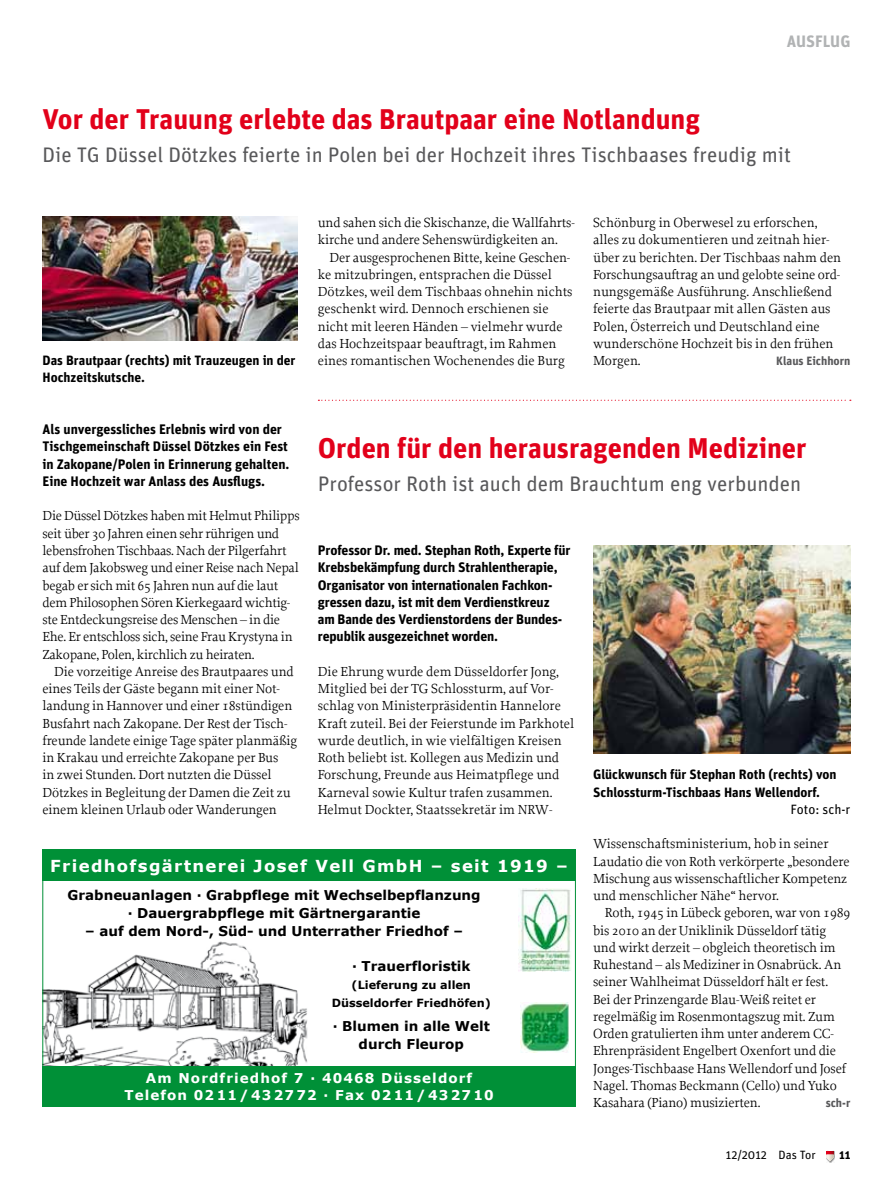
<style>
.page{position:relative;width:893px;height:1191px;background:#fff}
.page>*{position:absolute;margin:0;border:0;box-sizing:border-box;transform-origin:0 0}
.t1{font:700 28.5px "Unit";color:#e2001a}
.t2{font:21px "Unit";color:#58585a}
.t3{font:700 16.5px "Verdana";letter-spacing:.08em;color:#fff}
.t4{font:700 16.5px "Unit";color:#b1b3b4}
.t5{font:13.8px/17.2px "Proforma";letter-spacing:-.01em;color:#000}
.t6{font:700 13.8px/17.2px "Unit";letter-spacing:-.01em;color:#000}
.t7{font:700 13.5px/18px "Verdana";color:#000;text-align:center}
.t8{font:700 13.5px/17.2px "Unit";color:#000}
.t9{font:700 13.5px/16.5px "Verdana";letter-spacing:.08em;color:#fff;text-align:center}
.t10{font:13.5px "Unit";color:#000}
.t11{font:700 12px "Unit";color:#58585a}
.t12{font:12px "Unit";color:#000}
.t13{font:700 12px "Unit";color:#000}
.t14{font:700 11.25px/18px "Verdana";color:#000;text-align:center}
</style>
<div class="page">
<svg style="left:826px;top:1150px;width:9px;height:12px"></svg>
<img style="left:44px;top:941px;width:264px;height:125px">
<div style="left:42px;top:849px;width:534px;height:32px;background:#009037"></div>
<div style="left:42px;top:1066px;width:534px;height:40px;background:#009037"></div>
<img style="left:519px;top:888px;width:52px;height:83px">
<img style="left:520px;top:1002px;width:49px;height:50px">
<div style="left:42px;top:849px;width:534px;height:257px;border:1px solid #009037"></div>
<img style="left:43px;top:217px;width:255px;height:123px">
<svg style="left:318px;top:400px;width:533px;height:1px"></svg>
<img style="left:593px;top:545px;width:257px;height:208px">
<p class="t4" style="left:787px;top:31px;width:65px">Ausflug</p>
<h1 class="t1" style="left:43px;top:102px;width:659px">Vor der Trauung erlebte das Brautpaar eine Notlandung</h1>
<h2 class="t2" style="left:43px;top:143px;width:750px">Die TG Düssel Dötzkes feierte in Polen bei der Hochzeit ihres Tischbaases freudig mit</h2>
<p class="t8" style="left:43px;top:351px;width:254px">Das Brautpaar (rechts) mit Trauzeugen in der<br>Hochzeitskutsche.</p>
<p class="t6" style="left:43px;top:420px;width:249px">Als unvergessliches Erlebnis wird von der Tischgemeinschaft Düssel Dötzkes ein Fest in Zakopane/Polen in Erinnerung gehalten.<br>Eine Hochzeit war Anlass des Ausflugs.</p>
<p class="t5" style="left:43px;top:507px;width:259px">Die Düssel Dötzkes haben mit Helmut Philipps seit über 30 Jahren einen sehr rührigen und lebensfrohen Tischbaas. Nach der Pilgerfahrt auf dem Jakobsweg und einer Reise nach Nepal begab er sich mit 65 Jahren nun auf die laut dem Philosophen Sören Kierkegaard wichtig&shy;ste Entdeckungsreise des Menschen – in die Ehe. Er entschloss sich, seine Frau Krystyna in Zakopane, Polen, kirchlich zu heiraten.</p>
<p class="t5" style="left:43px;top:662px;width:256px;text-indent:12px">Die vorzeitige Anreise des Brautpaares und eines Teils der Gäste begann mit einer Not&shy;landung in Hannover und einer 18stündigen Busfahrt nach Zakopane. Der Rest der Tisch&shy;freunde landete einige Tage später planmäßig in Krakau und erreichte Zakopane per Bus<br>in zwei Stunden. Dort nutzten die Düssel Dötzkes in Begleitung der Damen die Zeit zu einem kleinen Urlaub oder Wanderungen</p>
<p class="t5" style="left:318px;top:214px;width:259px">und sahen sich die Skischanze, die Wallfahrts&shy;kirche und andere Sehenswürdigkeiten an.</p>
<p class="t5" style="left:318px;top:248px;width:256px;text-indent:12px">Der ausgesprochenen Bitte, keine Geschen&shy;ke mitzubringen, entsprachen die Düssel Dötzkes, weil dem Tischbaas ohnehin nichts geschenkt wird. Dennoch erschienen sie nicht mit leeren Händen – vielmehr wurde das Hochzeitspaar beauftragt, im Rahmen eines romantischen Wochenendes die Burg</p>
<p class="t5" style="left:593px;top:214px;width:249px">Schönburg in Oberwesel zu erforschen, alles zu dokumentieren und zeitnah hier&shy;über zu berichten. Der Tischbaas nahm den Forschungsauftrag an und gelobte seine ord&shy;nungsgemäße Ausführung. Anschließend feierte das Brautpaar mit allen Gästen aus Polen, Österreich und Deutschland eine wunderschöne Hochzeit bis in den frühen Morgen.</p>
<p class="t11" style="left:776px;top:353px;width:76px">Klaus Eichhorn</p>
<h1 class="t1" style="left:318px;top:430px;width:490px">Orden für den herausragenden Mediziner</h1>
<h2 class="t2" style="left:318px;top:472px;width:485px">Professor Roth ist auch dem Brauchtum eng verbunden</h2>
<p class="t6" style="left:318px;top:541px;width:254px">Professor Dr. med. Stephan Roth, Experte für Krebsbekämpfung durch Strahlentherapie, Organisator von internationalen Fachkon&shy;gressen dazu, ist mit dem Verdienstkreuz<br>am Bande des Verdienstordens der Bundes&shy;republik ausgezeichnet worden.</p>
<p class="t5" style="left:318px;top:662px;width:258px">Die Ehrung wurde dem Düsseldorfer Jong, Mitglied bei der TG Schlossturm, auf Vor&shy;schlag von Ministerpräsidentin Hannelore Kraft zuteil. Bei der Feierstunde im Parkhotel wurde deutlich, in wie vielfältigen Kreisen Roth beliebt ist. Kollegen aus Medizin und Forschung, Freunde aus Heimatpflege und Karneval sowie Kultur trafen zusammen.<br>Helmut Dockter, Staatssekretär im NRW-</p>
<p class="t8" style="left:593px;top:765px;width:245px">Glückwunsch für Stephan Roth (rechts) von<br>Schlossturm-Tischbaas Hans Wellendorf.</p>
<p class="t10" style="left:791px;top:801px;width:61px">Foto: sch-r</p>
<p class="t3" style="left:50px;top:854px;width:519px">Friedhofsgärtnerei Josef Vell GmbH – seit 1919 –</p>
<p class="t7" style="left:68px;top:886px;width:415px">Grabneuanlagen · Grabpflege mit Wechselbepflanzung · Dauergrabpflege mit Gärtnergarantie</p>
<p class="t7" style="left:85px;top:922px;width:379px">– auf dem Nord-, Süd- und Unterrather Friedhof –</p>
<p class="t7" style="left:352px;top:956px;width:120px">· Trauerfloristik</p>
<p class="t14" style="left:332px;top:975px;width:161px">(Lieferung zu allen<br>Düsseldorfer Friedhöfen)</p>
<p class="t7" style="left:333px;top:1017px;width:159px">· Blumen in alle Welt durch Fleurop</p>
<p class="t9" style="left:124px;top:1070px;width:371px">Am Nordfriedhof 7 · 40468 Düsseldorf<br>Telefon 0211/432772 · Fax 0211/432710</p>
<p class="t5" style="left:593px;top:835px;width:258px">Wissenschaftsministerium, hob in seiner Laudatio die von Roth verkörperte „besondere Mischung aus wissenschaftlicher Kompetenz und menschlicher Nähe“ hervor.</p>
<p class="t5" style="left:593px;top:904px;width:259px;text-indent:12px">Roth, 1945 in Lübeck geboren, war von 1989 bis 2010 an der Uniklinik Düsseldorf tätig und wirkt derzeit – obgleich theoretisch im Ruhestand – als Mediziner in Osnabrück. An seiner Wahlheimat Düsseldorf hält er fest.<br>Bei der Prinzengarde Blau-Weiß reitet er regelmäßig im Rosenmontagszug mit. Zum Orden gratulierten ihm unter anderem CC-Ehrenpräsident Engelbert Oxenfort und die Jonges-Tischbaase Hans Wellendorf und Josef Nagel. Thomas Beckmann (Cello) und Yuko Kasahara (Piano) musizierten.</p>
<p class="t11" style="left:826px;top:1095px;width:26px">sch-r</p>
<p class="t12" style="left:726px;top:1147px;width:91px">12/2012 Das Tor</p>
<p class="t13" style="left:839px;top:1147px;width:13px">11</p>
</div>
